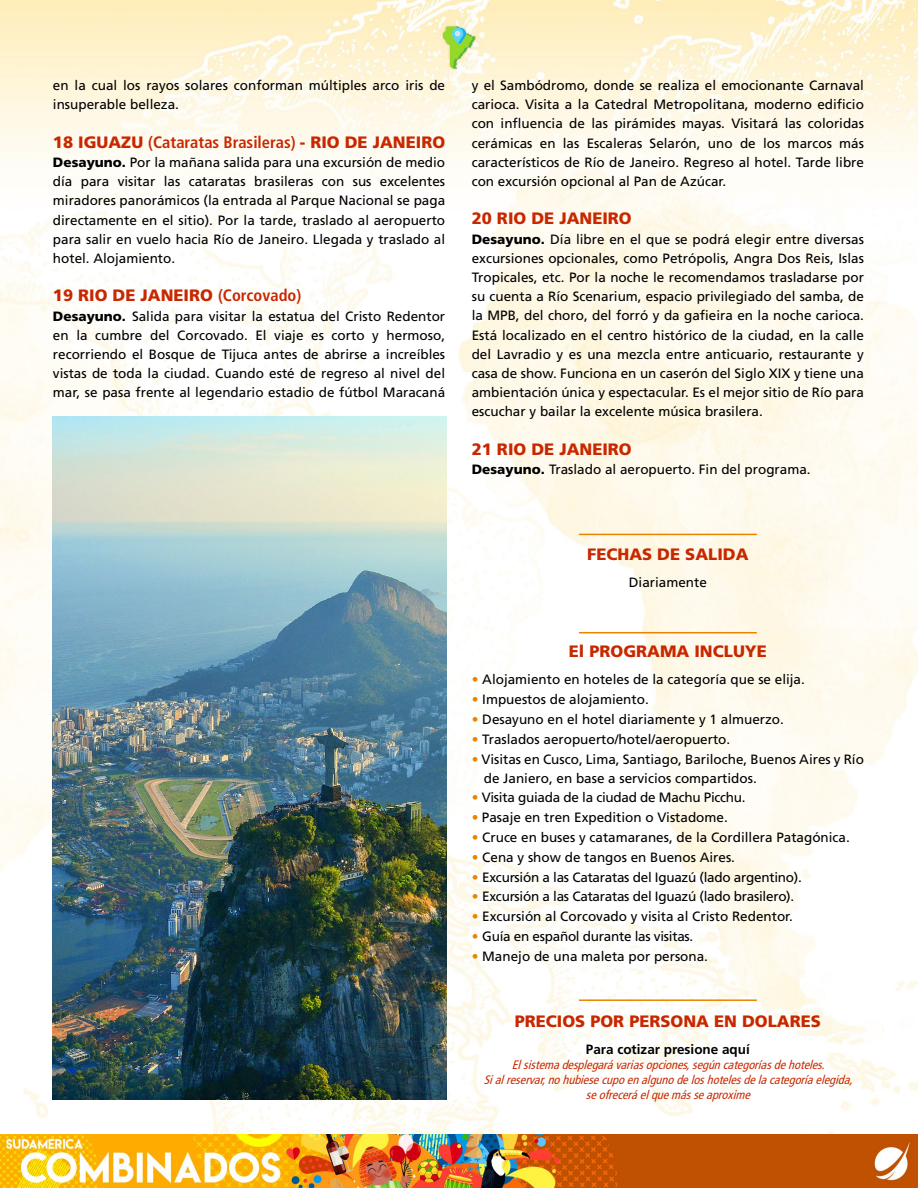
<style>
.page{position:relative;width:918px;height:1188px;background:#fff}
.page>*{position:absolute;margin:0;border:0;box-sizing:border-box;transform-origin:0 0}
.t1{font:900 16.5px "Frutiger";color:#c82800}
.t2{font:13.5px/19.2px "Frutiger";color:#000;text-align:justify}
.t3{font:13.5px "Frutiger";letter-spacing:-.02em;color:#000}
.t4{font:700 13.5px "Frutiger";color:#000}
.t5{font:italic condensed 12.3px/15px "Frutiger";color:#c82800;text-align:center}
.s1{font-weight:700;font-stretch:condensed}
.s2{font-weight:900}
.s3{color:#ea8400}
</style>
<div class="page">
<img style="left:0;top:1px;width:918px;height:1133px">
<img style="left:0;top:1134px;width:918px;height:54px">
<img style="left:53px;top:417px;width:393px;height:682px">
<hr style="left:579px;top:534px;width:178px;height:1px;background:#ea8400">
<hr style="left:579px;top:632px;width:178px;height:1px;background:#ea8400">
<hr style="left:579px;top:999px;width:178px;height:2px;background:#ea8400">
<p class="t2" style="left:53px;top:76px;width:394px">en la cual los rayos solares conforman múltiples arco iris de insuperable belleza.</p>
<p class="t1" style="left:53px;top:132px;width:394px">18 IGUAZU <span class="s1">(Cataratas Brasileras)</span> - RIO DE JANEIRO</p>
<p class="t2" style="left:53px;top:153px;width:394px"><span class="s2">Desayuno.</span> Por la mañana salida para una excursión de medio día para visitar las cataratas brasileras con sus excelentes miradores panorámicos (la entrada al Parque Nacional se paga directamente en el sitio). Por la tarde, traslado al aeropuerto para salir en vuelo hacia Río de Janeiro. Llegada y traslado al hotel. Alojamiento.</p>
<p class="t1" style="left:53px;top:286px;width:250px">19 RIO DE JANEIRO <span class="s1">(Corcovado)</span></p>
<p class="t2" style="left:53px;top:306px;width:394px"><span class="s2">Desayuno.</span> Salida para visitar la estatua del Cristo Redentor en la cumbre del Corcovado. El viaje es corto y hermoso, recorriendo el Bosque de Tijuca antes de abrirse a increíbles vistas de toda la ciudad. Cuando esté de regreso al nivel del mar, se pasa frente al legendario estadio de fútbol Maracaná</p>
<p class="t2" style="left:472px;top:76px;width:394px">y el Sambódromo, donde se realiza el emocionante Carnaval carioca. Visita a la Catedral Metropolitana, moderno edificio con influencia de las pirámides mayas. Visitará las coloridas cerámicas en las Escaleras Selarón, uno de los marcos más característicos de Río de Janeiro. Regreso al hotel. Tarde libre con excursión opcional al Pan de Azúcar.</p>
<p class="t1" style="left:472px;top:209px;width:162px">20 RIO DE JANEIRO</p>
<p class="t2" style="left:472px;top:229px;width:394px"><span class="s2">Desayuno.</span> Día libre en el que se podrá elegir entre diversas excursiones opcionales, como Petrópolis, Angra Dos Reis, Islas Tropicales, etc. Por la noche le recomendamos trasladarse por su cuenta a Río Scenarium, espacio privilegiado del samba, de la MPB, del choro, del forró y da gafieira en la noche carioca.<br>Está localizado en el centro histórico de la ciudad, en la calle del Lavradio y es una mezcla entre anticuario, restaurante y casa de show. Funciona en un caserón del Siglo XIX y tiene una ambientación única y espectacular. Es el mejor sitio de Río para escuchar y bailar la excelente música brasilera.</p>
<p class="t1" style="left:472px;top:439px;width:162px">21 RIO DE JANEIRO</p>
<p class="t2" style="left:472px;top:460px;width:340px"><span class="s2">Desayuno.</span> Traslado al aeropuerto. Fin del programa.</p>
<p class="t1" style="left:587px;top:544px;width:163px">FECHAS DE SALIDA</p>
<p class="t2" style="left:629px;top:572px;width:80px">Diariamente</p>
<p class="t1" style="left:569px;top:641px;width:200px">El PROGRAMA INCLUYE</p>
<p class="t2" style="left:472px;top:670px;width:335px"><span class="s3">•</span> Alojamiento en hoteles de la categoría que se elija.</p>
<p class="t2" style="left:472px;top:690px;width:179px"><span class="s3">•</span> Impuestos de alojamiento.</p>
<p class="t2" style="left:472px;top:710px;width:314px"><span class="s3">•</span> Desayuno en el hotel diariamente y 1 almuerzo.</p>
<p class="t2" style="left:472px;top:729px;width:260px"><span class="s3">•</span> Traslados aeropuerto/hotel/aeropuerto.</p>
<p class="t2" style="left:484px;top:749px;width:382px;line-height:19.8px;text-indent:-12px"><span class="s3">•</span> Visitas en Cusco, Lima, Santiago, Bariloche, Buenos Aires y Río de Janiero, en base a servicios compartidos.</p>
<p class="t3" style="left:472px;top:790px;width:275px"><span class="s3">•</span> Visita guiada de la ciudad de Machu Picchu.</p>
<p class="t2" style="left:472px;top:808px;width:258px"><span class="s3">•</span> Pasaje en tren Expedition o Vistadome.</p>
<p class="t2" style="left:472px;top:828px;width:380px"><span class="s3">•</span> Cruce en buses y catamaranes, de la Cordillera Patagónica.</p>
<p class="t2" style="left:472px;top:847px;width:265px"><span class="s3">•</span> Cena y show de tangos en Buenos Aires.</p>
<p class="t3" style="left:472px;top:869px;width:332px"><span class="s3">•</span> Excursión a las Cataratas del Iguazú (lado argentino).</p>
<p class="t3" style="left:472px;top:889px;width:324px"><span class="s3">•</span> Excursión a las Cataratas del Iguazú (lado brasilero).</p>
<p class="t2" style="left:472px;top:907px;width:323px"><span class="s3">•</span> Excursión al Corcovado y visita al Cristo Redentor.</p>
<p class="t3" style="left:472px;top:928px;width:223px"><span class="s3">•</span> Guía en español durante las visitas.</p>
<p class="t2" style="left:472px;top:946px;width:238px"><span class="s3">•</span> Manejo de una maleta por persona.</p>
<p class="t1" style="left:515px;top:1011px;width:308px">PRECIOS POR PERSONA EN DOLARES</p>
<p class="t4" style="left:586px;top:1041px;width:166px">Para cotizar presione aquí</p>
<p class="t5" style="left:484px;top:1057px;width:374px">Elsistemadesplegarávariasopciones,segúncategoríasdehoteles.<br>Sialreservar,nohubiesecupoenalgunodeloshotelesdelacategoríaelegida, seofreceráelquemásseaproxime</p>
</div>
